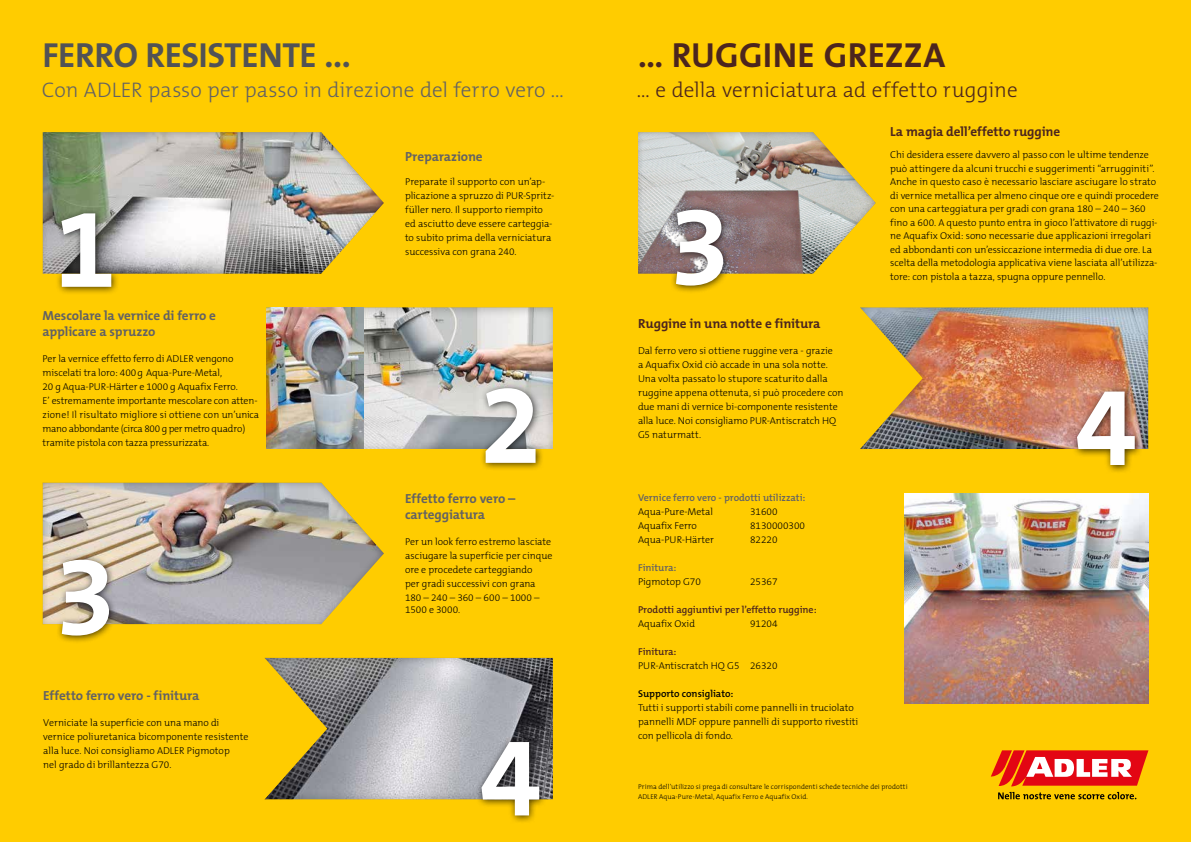
<style>
.page{position:relative;width:1191px;height:842px;background:#fc0}
.page>*{position:absolute;margin:0;border:0;box-sizing:border-box;transform-origin:0 0}
.t1{font:700 113px "The Mix B7";color:#fff}
.t2{font:700 35px "The Mix B7";letter-spacing:-.015em;color:#515256}
.t3{font:700 35px "The Mix B7";letter-spacing:.005em;color:#4c251e}
.t4{font:300 21.2px "The Mix B3";color:#636263}
.t5{font:300 21.2px "The Mix B3";color:#4c251e}
.t6{font:700 13.2px/15.8px "The Mix B7";letter-spacing:-.005em;color:#636263}
.t7{font:700 13.2px "The Mix B7";letter-spacing:-.005em;color:#4c251e}
.t8{font:300 10px/14px "The Mix B3";letter-spacing:-.005em;color:#000}
.t9{font:600 10px "The Mix B6";color:#4c251e}
.t10{font:600 10px "The Mix B6";color:#636263}
.t11{font:600 10px "The Mix B6";color:#000}
.t12{font:300 7px/10px "The Mix B3";letter-spacing:.01em;color:#000}
</style>
<div class="page">
<div style="left:42px;top:132px;width:344px;height:144px;background:#000;opacity:.3"></div>
<div style="left:56px;top:207px;width:64px;height:89px;background:#000;opacity:.75"></div>
<div style="left:264px;top:657px;width:291px;height:144px;background:#000;opacity:.3"></div>
<div style="left:42px;top:482px;width:344px;height:144px;background:#000;opacity:.3"></div>
<div style="left:476px;top:736px;width:72px;height:88px;background:#000;opacity:.75"></div>
<div style="left:859px;top:307px;width:291px;height:144px;background:#000;opacity:.3"></div>
<div style="left:637px;top:132px;width:240px;height:144px;background:#000;opacity:.3"></div>
<div style="left:670px;top:204px;width:61px;height:90px;background:#000;opacity:.75"></div>
<div style="left:56px;top:554px;width:62px;height:90px;background:#000;opacity:.75"></div>
<img style="left:904px;top:494px;width:244px;height:209px">
<svg style="left:998px;top:792px;width:138px;height:7px"></svg>
<svg style="left:990px;top:750px;width:158px;height:36px;background:#ec5745"></svg>
<div style="left:1071px;top:385px;width:72px;height:89px;background:#000;opacity:.75"></div>
<div style="left:278px;top:307px;width:277px;height:144px;background:#000;opacity:.3"></div>
<img style="left:267px;top:307px;width:96px;height:142px">
<div style="left:480px;top:382px;width:64px;height:90px;background:#000;opacity:.75"></div>
<h2 class="t2" style="left:43px;top:36px;width:310px">FERRO RESISTENTE ...</h2>
<h3 class="t4" style="left:42px;top:78px;width:524px">Con ADLER passo per passo in direzione del ferro vero …</h3>
<h2 class="t3" style="left:638px;top:37px;width:309px">… RUGGINE GREZZA</h2>
<h3 class="t5" style="left:637px;top:78px;width:382px">… e della verniciatura ad effetto ruggine</h3>
<h3 class="t7" style="left:890px;top:125px;width:172px">La magia dell’effetto ruggine</h3>
<p class="t8" style="left:890px;top:148px;width:270px;line-height:13.5px">Chi desidera essere davvero al passo con le ultime tendenze può attingere da alcuni trucchi e suggerimenti “arrugginiti”.<br>Anche in questo caso è necessario lasciare asciugare lo strato di vernice metallica per almeno cinque ore e quindi procedere con una carteggiatura per gradi con grana 180 – 240 – 360 fino a 600. A questo punto entra in gioco l’attivatore di ruggi&shy;ne Aquafix Oxid: sono necessarie due applicazioni irregolari ed abbondanti con un’essiccazione intermedia di due ore. La scelta della metodologia applicativa viene lasciata all’utilizza&shy;tore: con pistola a tazza, spugna oppure pennello.</p>
<h3 class="t7" style="left:638px;top:317px;width:184px">Ruggine in una notte e finitura</h3>
<p class="t8" style="left:638px;top:344px;width:207px">Dal ferro vero si ottiene ruggine vera - grazie<br>a Aquafix Oxid ciò accade in una sola notte.<br>Una volta passato lo stupore scaturito dalla ruggine appena ottenuta, si può procedere con due mani di vernice bi-componente resistente alla luce. Noi consigliamo PUR-Antiscratch HQ G5 naturmatt.</p>
<h3 class="t6" style="left:405px;top:149px;width:79px">Preparazione</h3>
<p class="t8" style="left:405px;top:175px;width:151px">Preparate il supporto con un’ap&shy;plicazione a spruzzo di PUR-Spritz&shy;füller nero. Il supporto riempito ed asciutto deve essere carteggia&shy;to subito prima della verniciatura successiva con grana 240.</p>
<h1 class="t1" style="left:668px;top:187px;width:64px">3</h1>
<h1 class="t1" style="left:54px;top:189px;width:64px">1</h1>
<h3 class="t6" style="left:43px;top:308px;width:175px">Mescolare la vernice di ferro e applicare a spruzzo</h3>
<p class="t8" style="left:43px;top:352px;width:218px">Per la vernice effetto ferro di ADLER vengono miscelati tra loro: 400 g Aqua-Pure-Metal,<br>20 g Aqua-PUR-Härter e 1000 g Aquafix Ferro.<br>E’ estremamente importante mescolare con atten&shy;zione! Il risultato migliore si ottiene con un’unica mano abbondante (circa 800 g per metro quadro) tramite pistola con tazza pressurizzata.</p>
<h1 class="t1" style="left:480px;top:365px;width:64px">2</h1>
<h1 class="t1" style="left:1075px;top:367px;width:64px">4</h1>
<h1 class="t1" style="left:54px;top:537px;width:64px">3</h1>
<h3 class="t6" style="left:43px;top:688px;width:158px">Effetto ferro vero - finitura</h3>
<p class="t8" style="left:43px;top:716px;width:207px">Verniciate la superficie con una mano di vernice poliuretanica bicomponente resistente alla luce. Noi consigliamo ADLER Pigmotop<br>nel grado di brillantezza G70.</p>
<h3 class="t6" style="left:405px;top:491px;width:112px">Effetto ferro vero – carteggiatura</h3>
<p class="t8" style="left:405px;top:535px;width:149px">Per un look ferro estremo lasciate asciugare la superficie per cinque ore e procedete carteggiando<br>per gradi successivi con grana<br>180 – 240 – 360 – 600 – 1000 –</p>
<p class="t8" style="left:405px;top:603px;width:57px">1500 e 3000.</p>
<h1 class="t1" style="left:479px;top:718px;width:64px">4</h1>
<p class="t10" style="left:638px;top:493px;width:169px">Vernice ferro vero - prodotti utilizzati:</p>
<p class="t8" style="left:638px;top:505px;width:77px">Aqua-Pure-Metal</p>
<p class="t8" style="left:750px;top:505px;width:29px">31600</p>
<p class="t8" style="left:638px;top:519px;width:60px">Aquafix Ferro</p>
<p class="t8" style="left:750px;top:519px;width:56px">8130000300</p>
<p class="t8" style="left:638px;top:533px;width:77px">Aqua-PUR-Härter</p>
<p class="t8" style="left:750px;top:533px;width:29px">82220</p>
<p class="t10" style="left:638px;top:563px;width:40px">Finitura:</p>
<p class="t8" style="left:638px;top:575px;width:64px">Pigmotop G70</p>
<p class="t8" style="left:750px;top:575px;width:29px">25367</p>
<p class="t9" style="left:638px;top:605px;width:180px">Prodotti aggiuntivi per l’effetto ruggine:</p>
<p class="t8" style="left:638px;top:617px;width:58px">Aquafix Oxid</p>
<p class="t8" style="left:750px;top:617px;width:29px">91204</p>
<p class="t9" style="left:638px;top:647px;width:40px">Finitura:</p>
<p class="t8" style="left:638px;top:659px;width:141px">PUR-Antiscratch HQ G5 26320</p>
<p class="t11" style="left:638px;top:689px;width:97px">Supporto consigliato:</p>
<p class="t8" style="left:638px;top:701px;width:222px">Tutti i supporti stabili come pannelli in truciolato pannelli MDF oppure pannelli di supporto rivestiti con pellicola di fondo.</p>
<p class="t12" style="left:638px;top:782px;width:271px">Prima dell’utilizzo si prega di consultare le corrispondenti schede tecniche dei prodotti<br>ADLER Aqua-Pure-Metal, Aquafix Ferro e Aquafix Oxid.</p>
</div>
